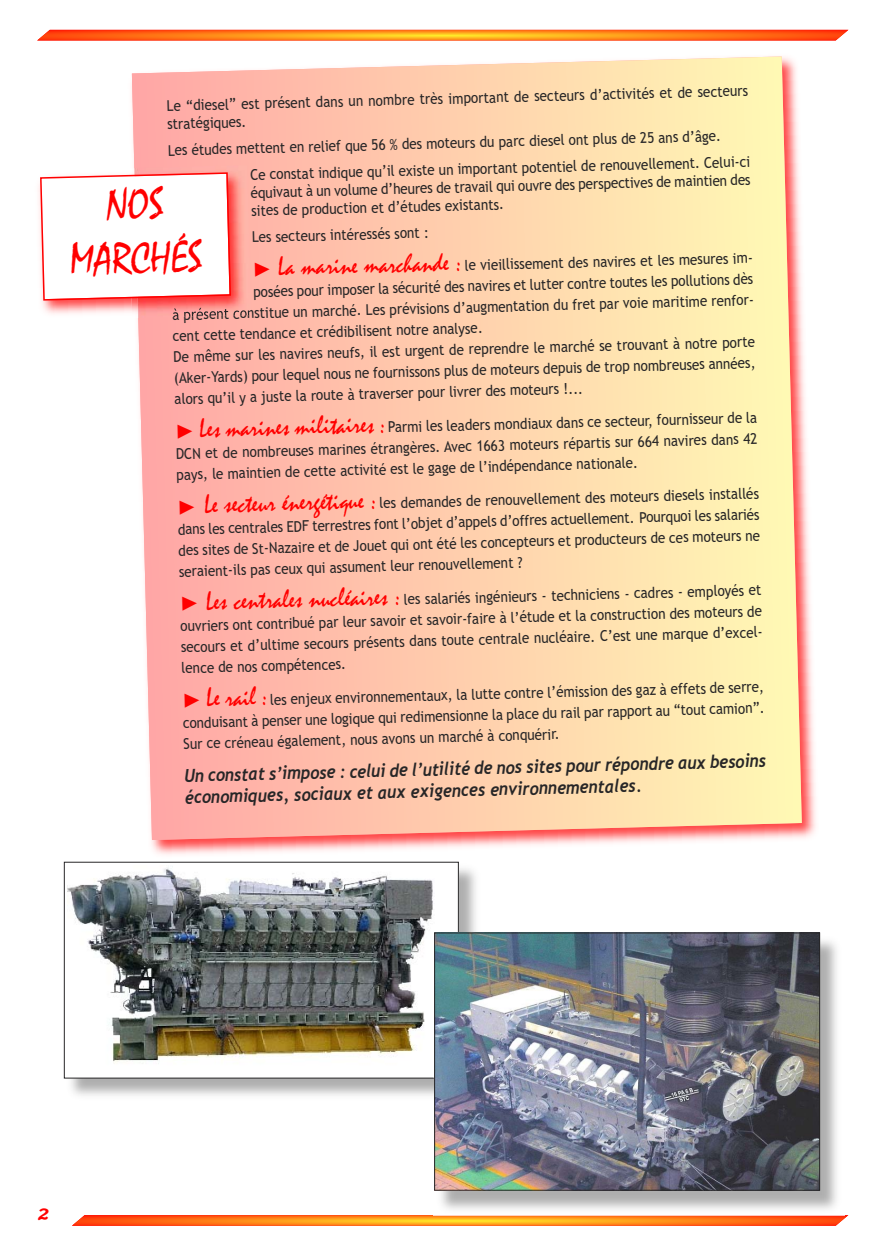
<style>
.page{position:relative;width:890px;height:1260px;background:#fff}
.page>*{position:absolute;margin:0;border:0;box-sizing:border-box;transform-origin:0 0}
.t1{font:45px/54px "Mistral";color:#f00;text-align:center;scale:.9 1}
.t2{font:21px "Wild Ride";color:#f00}
.t3{font:italic 700 18px/21.3px "Trebuchet";color:#272627;scale:.9 1}
.t4{font:15px/20.2px "Trebuchet MS";color:#272627;scale:.9 1}
.s1{font-family:"Mistral";font-size:27px;color:#f00}
</style>
<div class="page">
<svg style="left:37px;top:30px;width:811px;height:10px"></svg>
<svg style="left:72px;top:1215px;width:776px;height:11px"></svg>
<img style="left:131px;top:74px;width:685px;height:781px">
<svg style="left:132px;top:56px;width:669px;height:784px"></svg>
<img style="left:63px;top:861px;width:413px;height:235px">
<svg style="left:146px;top:861px;width:23px;height:1px"></svg>
<div style="left:64px;top:862px;width:394px;height:216px;background:#fff"></div>
<img style="left:68px;top:866px;width:365px;height:197px">
<div style="left:64px;top:862px;width:394px;height:216px;border:1px solid #272627"></div>
<img style="left:433px;top:932px;width:411px;height:284px">
<img style="left:433px;top:932px;width:2px;height:137px">
<img style="left:436px;top:935px;width:381px;height:253px">
<div style="left:434px;top:933px;width:385px;height:257px;border:1px solid #272627"></div>
<img style="left:38px;top:190px;width:94px;height:131px">
<img style="left:128px;top:168px;width:6px;height:150px">
<img style="left:134px;top:165px;width:117px;height:153px">
<img style="left:173px;top:308px;width:78px;height:9px">
<svg style="left:39px;top:172px;width:193px;height:129px"></svg>
<p class="t4" style="left:166px;top:102px;width:648px;line-height:15.8px;rotate:-2deg">Le “diesel” est présent dans un nombre très important de secteurs d’activités et de secteurs stratégiques.</p>
<p class="t4" style="left:249px;top:138px;width:557px;line-height:27px;text-indent:-81px;rotate:-2deg">Les études mettent en relief que 56 % des moteurs du parc diesel ont plus de 25 ans d’âge.<br>Ce constat indique qu’il existe un important potentiel de renouvellement. Celui-ci</p>
<p class="t4" style="left:250px;top:188px;width:557px;line-height:17px;rotate:-2deg">équivaut à un volume d’heures de travail qui ouvre des perspectives de maintien des sites de production et d’études existants.</p>
<p class="t4" style="left:252px;top:229px;width:198px;rotate:-2deg">Les secteurs intéressés sont :</p>
<p class="t4" style="left:252px;top:265px;width:560px;rotate:-2deg"><sup>®</sup> <sup>La</sup> <sup>marin</sup><span class="s1">e marchande :</span> le vieillissement des navires et les mesures im-</p>
<h1 class="t1" style="left:67px;top:185px;width:148px;rotate:-2deg">NOS<br>MARCHÉS</h1>
<p class="t4" style="left:253px;top:285px;width:557px;rotate:-2deg">posées pour imposer la sécurité des navires et lutter contre toutes les pollutions dès</p>
<p class="t4" style="left:172px;top:309px;width:650px;rotate:-2deg">à présent constitue un marché. Les prévisions d’augmentation du fret par voie maritime renfor-</p>
<p class="t4" style="left:172px;top:329px;width:346px;rotate:-2deg">cent cette tendance et crédibilisent notre analyse.</p>
<p class="t4" style="left:173px;top:350px;width:648px;line-height:20.7px;text-align:justify;rotate:-2deg">De même sur les navires neufs, il est urgent de reprendre le marché se trouvant à notre porte (Aker-Yards) pour lequel nous ne fournissons plus de moteurs depuis de trop nombreuses années, alors qu’il y a juste la route à traverser pour livrer des moteurs !...</p>
<p class="t4" style="left:175px;top:427px;width:648px;text-align:justify;rotate:-2deg"><sup>®</sup> <sup>Les</sup> <sup>marines</sup> <sup>mi</sup><span class="s1">litaires :</span> Parmi les leaders mondiaux dans ce secteur, fournisseur de la DCN et de nombreuses marines étrangères. Avec 1663 moteurs répartis sur 664 navires dans 42 pays, le maintien de cette activité est le gage de l’indépendance nationale.</p>
<p class="t4" style="left:176px;top:503px;width:648px;text-align:justify;rotate:-2deg"><sup>®</sup> <sup>Le</sup> <sup>secteur</sup> <sup>énerg</sup><span class="s1">étique :</span> les demandes de renouvellement des moteurs diesels installés dans les centrales EDF terrestres font l’objet d’appels d’offres actuellement. Pourquoi les salariés des sites de St-Nazaire et de Jouet qui ont été les concepteurs et producteurs de ces moteurs ne seraient-ils pas ceux qui assument leur renouvellement ?</p>
<p class="t4" style="left:179px;top:600px;width:650px;rotate:-2deg"><sup>®</sup> <sup>Les</sup> <sup>centrales</sup> <sup>n</sup><span class="s1">ucléaires :</span> les salariés ingénieurs - techniciens - cadres - employés et ouvriers ont contribué par leur savoir et savoir-faire à l’étude et la construction des moteurs de secours et d’ultime secours présents dans toute centrale nucléaire. C’est une marque d’excel-</p>
<p class="t4" style="left:181px;top:660px;width:184px;rotate:-2deg">lence de nos compétences.</p>
<p class="t4" style="left:182px;top:696px;width:648px;text-align:justify;rotate:-2deg"><sup>®</sup> <sup>Le</sup> <sup>rail</sup> <span class="s1">:</span> les enjeux environnementaux, la lutte contre l’émission des gaz à effets de serre, conduisant à penser une logique qui redimensionne la place du rail par rapport au “tout camion”.<br>Sur ce créneau également, nous avons un marché à conquérir.</p>
<p class="t3" style="left:184px;top:769px;width:648px;rotate:-2deg">Un constat s’impose : celui de l’utilité de nos sites pour répondre aux besoins économiques, sociaux et aux exigences environnementales.</p>
<h2 class="t2" style="left:38px;top:1200px;width:12px">2</h2>
</div>
